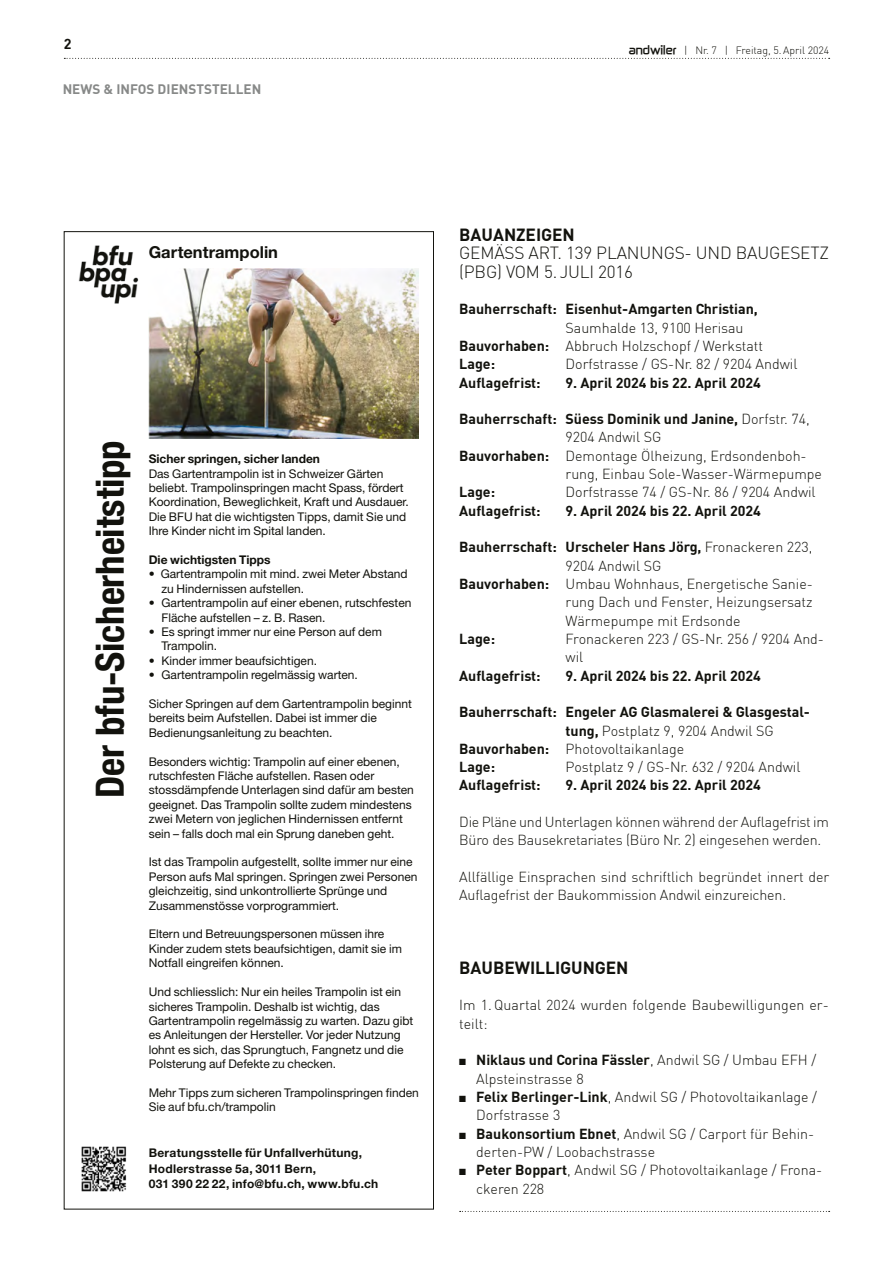
<style>
.page{position:relative;width:893px;height:1263px;background:#fff}
.page>*{position:absolute;margin:0;border:0;box-sizing:border-box;transform-origin:0 0}
.t1{font:700 condensed 38.85px "Helvetica Neue";letter-spacing:-.005em;color:#12120d}
.t2{font:300 17.25px/18.3px "DIN";letter-spacing:-.01em;color:#12120d}
.t3{font:700 17.25px "DIN";color:#12120d}
.t4{font:700 16.5px "Helvetica Neue LT Std";color:#12120d}
.t5{font:300 14.25px/18.3px "DIN";color:#12120d}
.t6{font:700 14.25px "DIN";color:#12120d}
.t7{font:700 13.5px "DIN";color:#878988}
.t8{font:12px/14.4px "Helvetica Neue LT Std";color:#12120d}
.t9{font:700 12px/15.5px "Helvetica Neue LT Std";letter-spacing:.02em;color:#12120d}
.t10{font:700 12px "Helvetica Neue LT Std";color:#12120d}
.t11{font:300 10.5px "DIN";color:#12120d}
.s1{font-family:"Zekton";font-weight:700}
.s2{font-weight:700}
.s3{font-weight:300}
</style>
<div class="page">
<svg style="left:64px;top:58px;width:766px;height:1px"></svg>
<svg style="left:460px;top:1211px;width:370px;height:1px"></svg>
<img style="left:78px;top:245px;width:61px;height:59px">
<img style="left:149px;top:268px;width:270px;height:171px">
<img style="left:81px;top:1146px;width:46px;height:46px">
<p class="t6" style="left:64px;top:35px;width:9px">2</p>
<p class="t7" style="left:63px;top:81px;width:200px">NEWS &amp; INFOS DIENSTSTELLEN</p>
<p class="t11" style="left:629px;top:44px;width:202px"><span class="s1">andwiler</span> | Nr. 7 | Freitag, 5. April 2024</p>
<h3 class="t4" style="left:149px;top:242px;width:131px">Gartentrampolin</h3>
<h1 class="t1" style="left:78px;top:798px;width:359px;rotate:-90deg">Der bfu-Sicherheitstipp</h1>
<p class="t10" style="left:149px;top:451px;width:173px">Sicher springen, sicher landen</p>
<p class="t8" style="left:149px;top:466px;width:262px">Das Gartentrampolin ist in Schweizer Gärten beliebt. Trampolinspringen macht Spass, fördert Koordination, Beweglichkeit, Kraft und Ausdauer.<br>Die BFU hat die wichtigsten Tipps, damit Sie und Ihre Kinder nicht im Spital landen.</p>
<p class="t10" style="left:149px;top:552px;width:123px">Die wichtigsten Tipps</p>
<p class="t8" style="left:161px;top:567px;width:248px;text-indent:-13px">• Gartentrampolin mit mind. zwei Meter Abstand zu Hindernissen aufstellen.</p>
<p class="t8" style="left:161px;top:596px;width:252px;text-indent:-13px">• Gartentrampolin auf einer ebenen, rutschfesten<br>Fläche aufstellen – z. B. Rasen.</p>
<p class="t8" style="left:161px;top:624px;width:222px;text-indent:-13px">• Es springt immer nur eine Person auf dem<br>Trampolin.</p>
<p class="t8" style="left:149px;top:653px;width:170px">• Kinder immer beaufsichtigen.</p>
<p class="t8" style="left:149px;top:668px;width:211px">• Gartentrampolin regelmässig warten.</p>
<p class="t8" style="left:149px;top:696px;width:265px">Sicher Springen auf dem Gartentrampolin beginnt bereits beim Aufstellen. Dabei ist immer die<br>Bedienungsanleitung zu beachten.</p>
<p class="t8" style="left:149px;top:754px;width:267px">Besonders wichtig: Trampolin auf einer ebenen, rutschfesten Fläche aufstellen. Rasen oder stossdämpfende Unterlagen sind dafür am besten geeignet. Das Trampolin sollte zudem mindestens zwei Metern von jeglichen Hindernissen entfernt sein – falls doch mal ein Sprung daneben geht.</p>
<p class="t8" style="left:149px;top:855px;width:270px">Ist das Trampolin aufgestellt, sollte immer nur eine Person aufs Mal springen. Springen zwei Personen gleichzeitig, sind unkontrollierte Sprünge und Zusammenstösse vorprogrammiert.</p>
<p class="t8" style="left:149px;top:927px;width:255px">Eltern und Betreuungspersonen müssen ihre<br>Kinder zudem stets beaufsichtigen, damit sie im<br>Notfall eingreifen können.</p>
<p class="t8" style="left:149px;top:984px;width:266px">Und schliesslich: Nur ein heiles Trampolin ist ein sicheres Trampolin. Deshalb ist wichtig, das Gartentrampolin regelmässig zu warten. Dazu gibt es Anleitungen der Hersteller. Vor jeder Nutzung lohnt es sich, das Sprungtuch, Fangnetz und die Polsterung auf Defekte zu checken.</p>
<p class="t8" style="left:149px;top:1085px;width:272px">Mehr Tipps zum sicheren Trampolinspringen finden<br>Sie auf bfu.ch/trampolin</p>
<p class="t9" style="left:149px;top:1145px;width:231px">Beratungsstelle für Unfallverhütung,<br>Hodlerstrasse 5a, 3011 Bern,<br>031 390 22 22, info@bfu.ch, www.bfu.ch</p>
<h2 class="t3" style="left:459px;top:223px;width:117px">BAUANZEIGEN</h2>
<h2 class="t2" style="left:459px;top:244px;width:371px">GEMÄSS ART. 139 PLANUNGS- UND BAUGESETZ (PBG) VOM 5. JULI 2016</h2>
<p class="t6" style="left:459px;top:300px;width:300px">Bauherrschaft: Eisenhut-Amgarten Christian,</p>
<p class="t5" style="left:459px;top:318px;width:305px;text-indent:106px">Saumhalde 13, 9100 Herisau<br><span class="s2">Bauvorhaben:</span> Abbruch Holzschopf / Werkstatt<br><span class="s2">Lage:</span></p>
<p class="t5" style="left:566px;top:355px;width:233px">Dorfstrasse / GS-Nr. 82 / 9204 Andwil</p>
<p class="t6" style="left:459px;top:373px;width:83px">Auflagefrist:</p>
<p class="t6" style="left:566px;top:373px;width:197px">9. April 2024 bis 22. April 2024</p>
<p class="t6" style="left:459px;top:410px;width:352px">Bauherrschaft: Süess Dominik und Janine, <span class="s3">Dorfstr. 74,</span></p>
<p class="t5" style="left:566px;top:428px;width:97px">9204 Andwil SG</p>
<p class="t5" style="left:459px;top:446px;width:349px"><span class="s2">Bauvorhaben:</span> Demontage Ölheizung, Erdsondenboh-</p>
<p class="t5" style="left:566px;top:465px;width:258px">rung, Einbau Sole-Wasser-Wärmepumpe</p>
<p class="t6" style="left:459px;top:483px;width:37px">Lage:</p>
<p class="t5" style="left:566px;top:483px;width:252px">Dorfstrasse 74 / GS-Nr. 86 / 9204 Andwil</p>
<p class="t6" style="left:459px;top:501px;width:83px">Auflagefrist:</p>
<p class="t6" style="left:566px;top:501px;width:197px">9. April 2024 bis 22. April 2024</p>
<p class="t6" style="left:459px;top:538px;width:355px">Bauherrschaft: Urscheler Hans Jörg, <span class="s3">Fronackeren 223,</span></p>
<p class="t5" style="left:566px;top:556px;width:97px">9204 Andwil SG</p>
<p class="t5" style="left:459px;top:575px;width:355px"><span class="s2">Bauvorhaben:</span> Umbau Wohnhaus, Energetische Sanie-</p>
<p class="t5" style="left:566px;top:593px;width:249px">rung Dach und Fenster, Heizungsersatz</p>
<p class="t5" style="left:566px;top:611px;width:177px">Wärmepumpe mit Erdsonde</p>
<p class="t6" style="left:459px;top:629px;width:37px">Lage:</p>
<p class="t5" style="left:566px;top:629px;width:260px">Fronackeren 223 / GS-Nr. 256 / 9204 And&shy;wil</p>
<p class="t6" style="left:459px;top:666px;width:83px">Auflagefrist:</p>
<p class="t6" style="left:566px;top:666px;width:197px">9. April 2024 bis 22. April 2024</p>
<p class="t6" style="left:459px;top:703px;width:352px">Bauherrschaft: Engeler AG Glasmalerei &amp; Glasgestal-</p>
<p class="t5" style="left:566px;top:721px;width:210px"><span class="s2">tung,</span> Postplatz 9, 9204 Andwil SG</p>
<p class="t5" style="left:459px;top:739px;width:226px"><span class="s2">Bauvorhaben:</span> Photovoltaikanlage</p>
<p class="t6" style="left:459px;top:758px;width:37px">Lage:</p>
<p class="t5" style="left:566px;top:758px;width:236px">Postplatz 9 / GS-Nr. 632 / 9204 Andwil</p>
<p class="t6" style="left:459px;top:776px;width:83px">Auflagefrist:</p>
<p class="t6" style="left:566px;top:776px;width:197px">9. April 2024 bis 22. April 2024</p>
<p class="t5" style="left:459px;top:813px;width:371px">Die Pläne und Unterlagen können während der Auflagefrist im<br>Büro des Bausekretariates (Büro Nr. 2) eingesehen werden.</p>
<p class="t5" style="left:459px;top:868px;width:372px">Allfällige Einsprachen sind schriftlich begründet innert der<br>Auflagefrist der Baukommission Andwil einzureichen.</p>
<h2 class="t3" style="left:459px;top:956px;width:171px">BAUBEWILLIGUNGEN</h2>
<p class="t5" style="left:459px;top:996px;width:371px">Im 1. Quartal 2024 wurden folgende Baubewilligungen er&shy;teilt:</p>
<p class="t5" style="left:476px;top:1051px;width:341px;text-indent:-17px">■ <span class="s2">Niklaus und Corina Fässler</span>, Andwil SG / Umbau EFH /<br>Alpsteinstrasse 8</p>
<p class="t5" style="left:476px;top:1087px;width:342px;text-indent:-17px">■ <span class="s2">Felix Berlinger-Link</span>, Andwil SG / Photovoltaikanlage /<br>Dorfstrasse 3</p>
<p class="t5" style="left:476px;top:1124px;width:339px;text-indent:-17px">■ <span class="s2">Baukonsortium Ebnet</span>, Andwil SG / Carport für Behin&shy;derten-PW / Loobachstrasse</p>
<p class="t5" style="left:476px;top:1161px;width:347px;text-indent:-17px">■ <span class="s2">Peter Boppart</span>, Andwil SG / Photovoltaikanlage / Frona&shy;ckeren 228</p>
</div>
